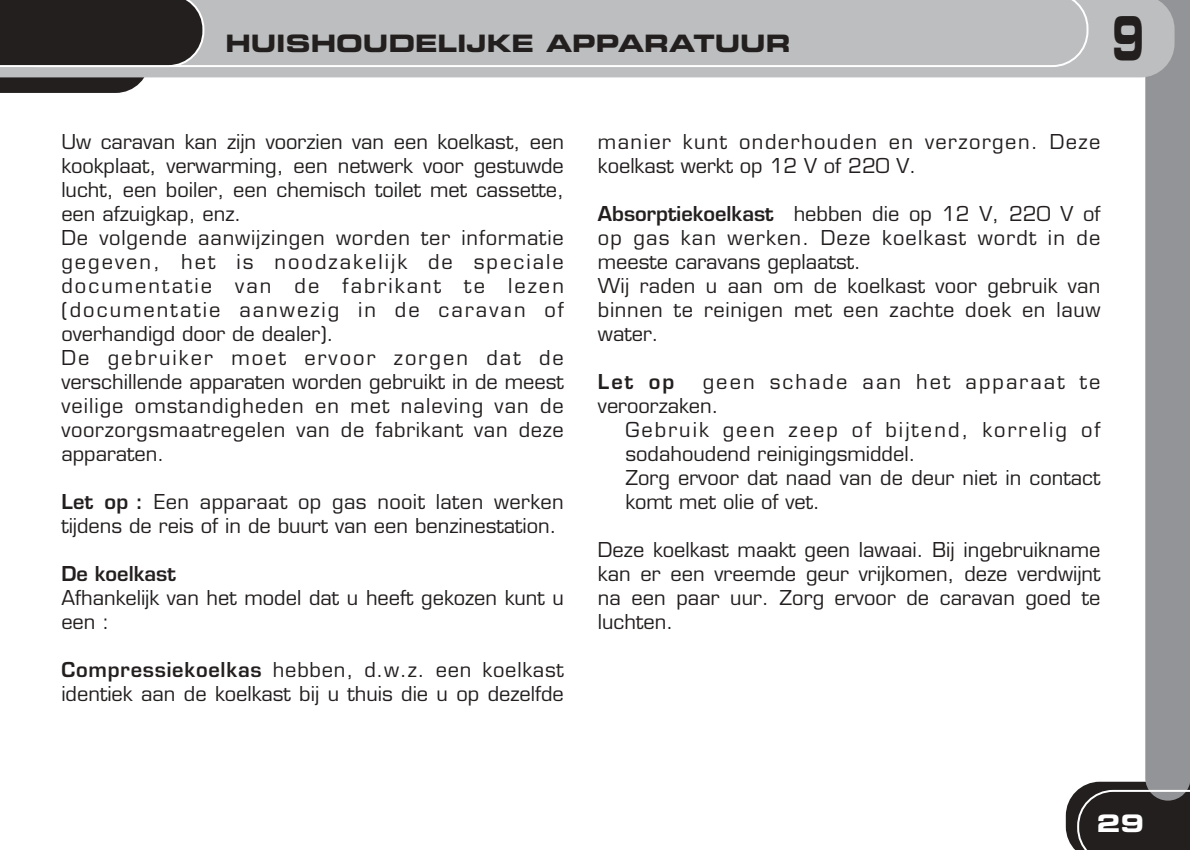
<style>
.page{position:relative;width:1190px;height:850px;background:#fff}
.page>*{position:absolute;margin:0;border:0;box-sizing:border-box;transform-origin:0 0}
.t1{font:60px "Eurostile Bold Extended Two";color:#231f1f;scale:.55 1}
.t2{font:24px "Eurostile Bold Extended Two";color:#231f1f}
.t3{font:24px "Eurostile Bold Extended Two";color:#fff}
.t4{font:20px/24px "Eurostile";letter-spacing:.005em;color:#231f1f}
.t5{font:20px/24px "Eurostile";letter-spacing:.035em;color:#231f1f}
.t6{font:20px/24px "Eurostile";letter-spacing:.075em;color:#231f1f}
.t7{font:20px/24px "Eurostile";letter-spacing:.105em;color:#231f1f}
.t8{font:600 20px "Eurostile";color:#231f1f}
.s1{font-weight:600}
</style>
<div class="page">
<div style="left:204px;top:67px;width:862px;height:10px;background:#bcbec0"></div>
<div style="left:204px;top:0;width:862px;height:67px;background:#bcbec0"></div>
<svg style="left:0;top:0;width:204px;height:93px"></svg>
<svg style="left:1066px;top:0;width:124px;height:850px"></svg>
<p class="t2" style="left:225px;top:35px;width:567px">HUISHOUDELIJKE APPARATUUR</p>
<h1 class="t1" style="left:1112px;top:17px;width:61px">9</h1>
<p class="t5" style="left:61px;top:132px;width:504px">Uw caravan kan zijn voorzien van een koelkast, een kookplaat, verwarming, een netwerk voor gestuwde lucht, een boiler, een chemisch toilet met cassette, een afzuigkap, enz.<br>De volgende aanwijzingen worden ter informatie gegeven, het is noodzakelijk de speciale documentatie van de fabrikant te lezen (documentatie aanwezig in de caravan of overhandigd door de dealer).<br>De gebruiker moet ervoor zorgen dat de verschillende apparaten worden gebruikt in de meest veilige omstandigheden en met naleving van de voorzorgsmaatregelen van de fabrikant van deze apparaten.</p>
<p class="t4" style="left:61px;top:492px;width:504px"><span class="s1">Let op :</span> Een apparaat op gas nooit laten werken tijdens de reis of in de buurt van een benzinestation.</p>
<p class="t8" style="left:61px;top:566px;width:116px">De koelkast</p>
<p class="t4" style="left:61px;top:588px;width:504px">Afhankelijk van het model dat u heeft gekozen kunt u een :</p>
<p class="t4" style="left:61px;top:660px;width:504px"><span class="s1">Compressiekoelkas</span> hebben, d.w.z. een koelkast identiek aan de koelkast bij u thuis die u op dezelfde</p>
<p class="t6" style="left:598px;top:132px;width:504px">manier kunt onderhouden en verzorgen. Deze koelkast werkt op 12 V of 220 V.</p>
<p class="t4" style="left:598px;top:204px;width:504px"><span class="s1">Absorptiekoelkast</span> hebben die op 12 V, 220 V of op gas kan werken. Deze koelkast wordt in de meeste caravans geplaatst.<br>Wij raden u aan om de koelkast voor gebruik van binnen te reinigen met een zachte doek en lauw water.</p>
<p class="t8" style="left:598px;top:374px;width:78px">Let op</p>
<p class="t7" style="left:598px;top:372px;width:504px;text-indent:105px">geen schade aan het apparaat te veroorzaken.</p>
<p class="t4" style="left:625px;top:420px;width:477px">Gebruik geen zeep of bijtend, korrelig of sodahoudend reinigingsmiddel.<br>Zorg ervoor dat naad van de deur niet in contact komt met olie of vet.</p>
<p class="t4" style="left:598px;top:540px;width:504px;text-align:justify">Deze koelkast maakt geen lawaai. Bij ingebruikname kan er een vreemde geur vrijkomen, deze verdwijnt na een paar uur. Zorg ervoor de caravan goed te luchten.</p>
<p class="t3" style="left:1097px;top:815px;width:49px">29</p>
</div>
